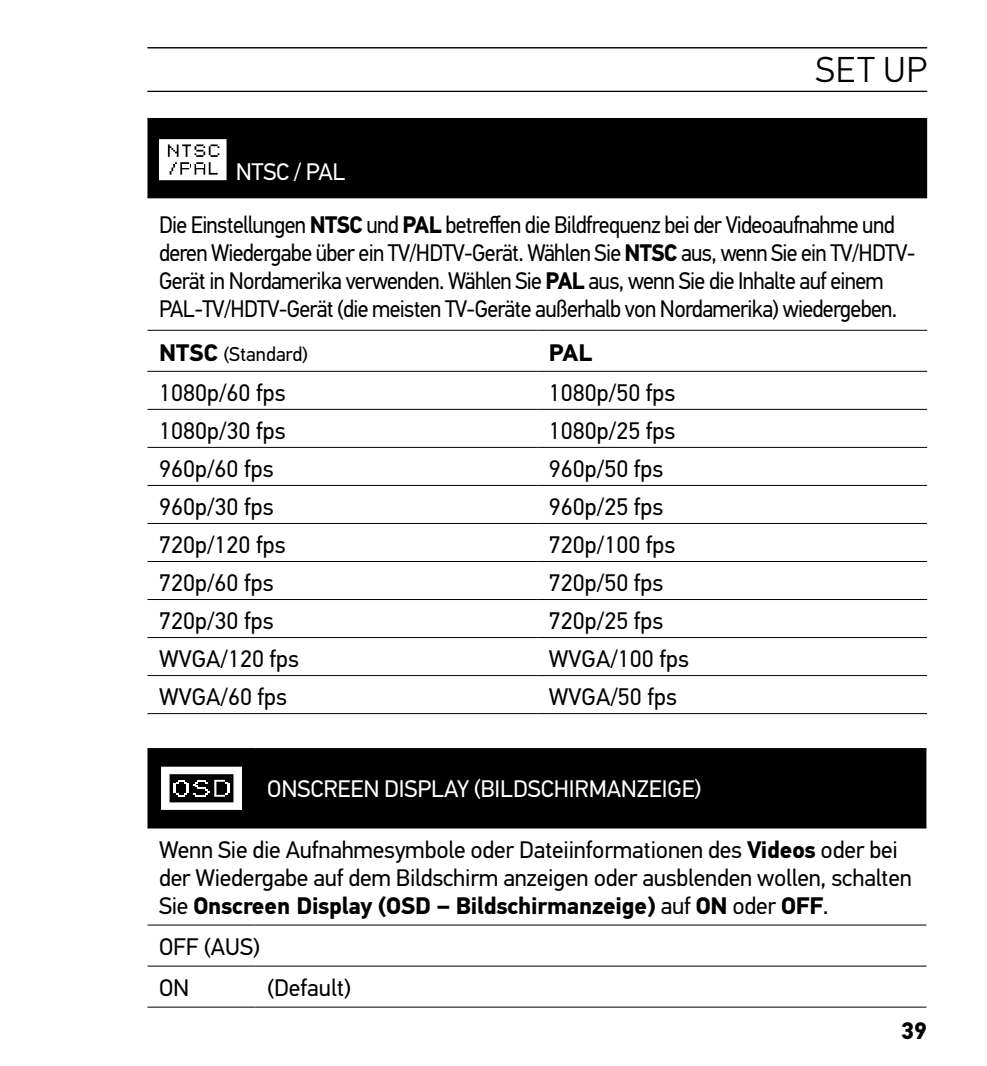
<style>
.page{position:relative;width:987px;height:1066px;background:#fff}
.page>*{position:absolute;margin:0;border:0;box-sizing:border-box;transform-origin:0 0}
.t1{font:300 36px "PF Din Text Pro";color:#000}
.t2{font:24px/28px "PF Din Text Pro";letter-spacing:-.01em;color:#000}
.t3{font:24px/28px "PF Din Text Pro";letter-spacing:-.03em;color:#000;scale:.93 1}
.t4{font:24px "PF Din Text Pro";letter-spacing:-.005em;color:#fff}
.t5{font:700 24px "PF Din Text Pro";color:#000}
.t6{font:20px "PF Din Text Pro";color:#000}
.s1{color:#fff}
.s2{font-weight:700}
.s3{font-weight:700;font-size:24px}
</style>
<div class="page">
<hr style="left:147px;top:91px;width:780px;height:1px;background:#000">
<hr style="left:147px;top:47px;width:780px;height:1px;background:#000">
<div style="left:147px;top:119px;width:780px;height:78px;background:#000"></div>
<hr style="left:147px;top:118px;width:390px;height:1px;background:#000">
<hr style="left:147px;top:197px;width:390px;height:2px;background:#000">
<hr style="left:537px;top:197px;width:390px;height:2px;background:#000">
<hr style="left:537px;top:118px;width:390px;height:1px;background:#000">
<hr style="left:147px;top:330px;width:390px;height:1px;background:#000">
<hr style="left:537px;top:330px;width:390px;height:1px;background:#000">
<hr style="left:147px;top:371px;width:390px;height:1px;background:#000">
<hr style="left:537px;top:371px;width:390px;height:1px;background:#000">
<hr style="left:147px;top:409px;width:390px;height:1px;background:#000">
<hr style="left:537px;top:409px;width:390px;height:1px;background:#000">
<hr style="left:147px;top:447px;width:390px;height:1px;background:#000">
<hr style="left:537px;top:447px;width:390px;height:1px;background:#000">
<hr style="left:147px;top:485px;width:390px;height:1px;background:#000">
<hr style="left:537px;top:485px;width:390px;height:1px;background:#000">
<hr style="left:147px;top:523px;width:390px;height:1px;background:#000">
<hr style="left:537px;top:523px;width:390px;height:1px;background:#000">
<hr style="left:147px;top:561px;width:390px;height:1px;background:#000">
<hr style="left:537px;top:561px;width:390px;height:1px;background:#000">
<hr style="left:147px;top:599px;width:390px;height:1px;background:#000">
<hr style="left:537px;top:599px;width:390px;height:1px;background:#000">
<hr style="left:147px;top:637px;width:390px;height:1px;background:#000">
<hr style="left:537px;top:637px;width:390px;height:1px;background:#000">
<hr style="left:147px;top:675px;width:390px;height:1px;background:#000">
<hr style="left:537px;top:675px;width:390px;height:1px;background:#000">
<hr style="left:147px;top:713px;width:390px;height:1px;background:#000">
<hr style="left:537px;top:713px;width:390px;height:1px;background:#000">
<svg style="left:159px;top:139px;width:67px;height:41px"></svg>
<div style="left:147px;top:749px;width:779px;height:78px;background:#000"></div>
<hr style="left:147px;top:748px;width:108px;height:1px;background:#000">
<hr style="left:147px;top:827px;width:108px;height:2px;background:#000">
<hr style="left:255px;top:827px;width:671px;height:2px;background:#000">
<hr style="left:255px;top:748px;width:671px;height:1px;background:#000">
<hr style="left:147px;top:924px;width:108px;height:2px;background:#000">
<hr style="left:255px;top:924px;width:671px;height:2px;background:#000">
<hr style="left:147px;top:965px;width:108px;height:2px;background:#000">
<hr style="left:255px;top:965px;width:671px;height:2px;background:#000">
<hr style="left:147px;top:1006px;width:108px;height:2px;background:#000">
<hr style="left:255px;top:1006px;width:671px;height:2px;background:#000">
<svg style="left:161px;top:767px;width:81px;height:43px"></svg>
<h1 class="t1" style="left:815px;top:49px;width:113px">SET UP</h1>
<p class="t3" style="left:159px;top:146px;width:792px;line-height:52.4px;text-indent:77px"><span class="s1">NTSC / PAL<br></span>Die Einstellungen <span class="s2">NTSC</span> und <span class="s2">PAL</span> betreffen die Bildfrequenz bei der Videoaufnahme und</p>
<p class="t3" style="left:159px;top:239px;width:815px">deren Wiedergabe über ein TV/HDTV-Gerät. Wählen Sie <span class="s2">NTSC</span> aus, wenn Sie ein TV/HDTV-<br>Gerät in Nordamerika verwenden. Wählen Sie <span class="s2">PAL</span> aus, wenn Sie die Inhalte auf einem<br>PAL-TV/HDTV-Gerät (die meisten TV-Geräte außerhalb von Nordamerika) wiedergeben.</p>
<p class="t6" style="left:159px;top:343px;width:150px"><span class="s3">NTSC</span> (Standard)</p>
<p class="t5" style="left:549px;top:338px;width:45px">PAL</p>
<p class="t2" style="left:159px;top:379px;width:128px">1080p/60 fps</p>
<p class="t2" style="left:549px;top:379px;width:128px">1080p/50 fps</p>
<p class="t2" style="left:159px;top:417px;width:128px">1080p/30 fps</p>
<p class="t2" style="left:549px;top:417px;width:128px">1080p/25 fps</p>
<p class="t2" style="left:159px;top:455px;width:116px">960p/60 fps</p>
<p class="t2" style="left:549px;top:455px;width:116px">960p/50 fps</p>
<p class="t2" style="left:159px;top:493px;width:116px">960p/30 fps</p>
<p class="t2" style="left:549px;top:493px;width:116px">960p/25 fps</p>
<p class="t2" style="left:159px;top:531px;width:128px">720p/120 fps</p>
<p class="t2" style="left:549px;top:531px;width:128px">720p/100 fps</p>
<p class="t2" style="left:159px;top:569px;width:116px">720p/60 fps</p>
<p class="t2" style="left:549px;top:569px;width:116px">720p/50 fps</p>
<p class="t2" style="left:159px;top:607px;width:116px">720p/30 fps</p>
<p class="t2" style="left:549px;top:607px;width:116px">720p/25 fps</p>
<p class="t2" style="left:159px;top:645px;width:142px">WVGA/120 fps</p>
<p class="t2" style="left:549px;top:645px;width:142px">WVGA/100 fps</p>
<p class="t2" style="left:159px;top:683px;width:130px">WVGA/60 fps</p>
<p class="t2" style="left:549px;top:683px;width:130px">WVGA/50 fps</p>
<p class="t4" style="left:267px;top:775px;width:435px">ONSCREEN DISPLAY (BILDSCHIRMANZEIGE)</p>
<p class="t2" style="left:159px;top:835px;width:754px">Wenn Sie die Aufnahmesymbole oder Dateiinformationen des <span class="s2">Videos</span> oder bei der Wiedergabe auf dem Bildschirm anzeigen oder ausblenden wollen, schalten<br>Sie <span class="s2">Onscreen Display (OSD – Bildschirmanzeige)</span> auf <span class="s2">ON</span> oder <span class="s2">OFF</span>.</p>
<p class="t2" style="left:159px;top:926px;width:102px;line-height:41.2px">OFF (AUS)<br>ON</p>
<p class="t2" style="left:267px;top:973px;width:86px">(Default)</p>
<p class="t5" style="left:900px;top:1016px;width:28px">39</p>
</div>
